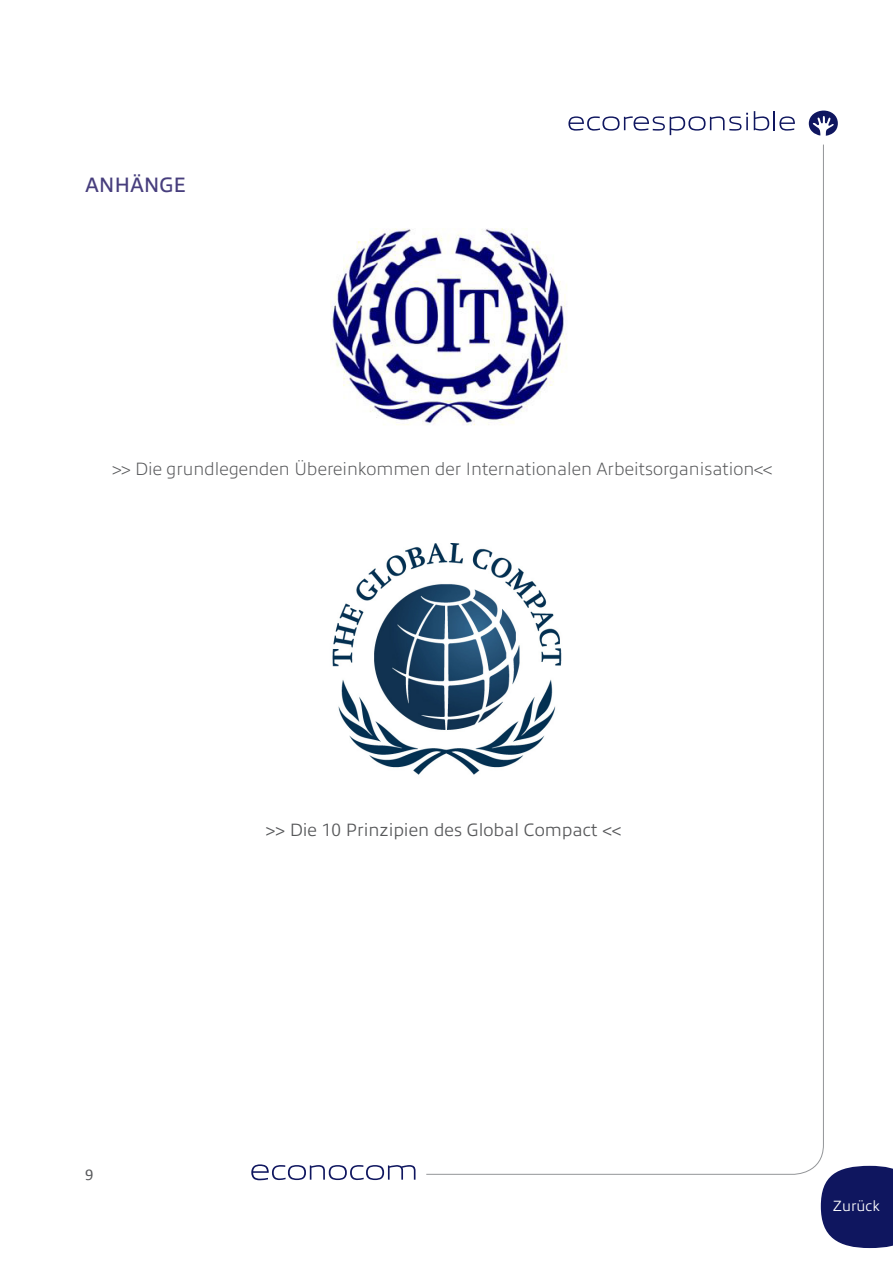
<style>
.page{position:relative;width:893px;height:1263px;background:#fff}
.page>*{position:absolute;margin:0;border:0;box-sizing:border-box;transform-origin:0 0}
.Titre_allumi_bleu{font:21px "Allumi Ptf";letter-spacing:-.01em;color:#473e7d}
.t1{font:200 18px "Allumi Ptf";color:#57585a}
.t2{font:300 18px "Allumi Ptf";color:#57585a}
.Paragraph_Style1{font:16.5px "Calibri";color:#57585a}
.Paragraph_Style1-2{font:300 15px "Allumi Ptf";color:#fff}
</style>
<div class="page">
<svg style="left:426px;top:144px;width:398px;height:1031px"></svg>
<svg style="left:568px;top:113px;width:180px;height:22px"></svg>
<svg style="left:754px;top:111px;width:41px;height:20px"></svg>
<svg style="left:809px;top:111px;width:29px;height:25px"></svg>
<svg style="left:251px;top:1164px;width:165px;height:16px"></svg>
<svg style="left:821px;top:1166px;width:72px;height:82px"></svg>
<img style="left:332px;top:544px;width:236px;height:235px">
<img style="left:331px;top:215px;width:237px;height:225px">
<p class="Titre_allumi_bleu" style="left:85px;top:169px;width:103px">ANHÄNGE</p>
<p class="t1" style="left:113px;top:456px;width:661px">&gt;&gt; Die grundlegenden Übereinkommen der Internationalen Arbeitsorganisation&lt;&lt;</p>
<p class="Paragraph_Style1" style="left:85px;top:1164px;width:10px">9</p>
<p class="t2" style="left:266px;top:816px;width:357px">&gt;&gt; Die 10 Prinzipien des Global Compact &lt;&lt;</p>
<p class="Paragraph_Style1-2" style="left:832px;top:1195px;width:49px">Zurück</p>
</div>
